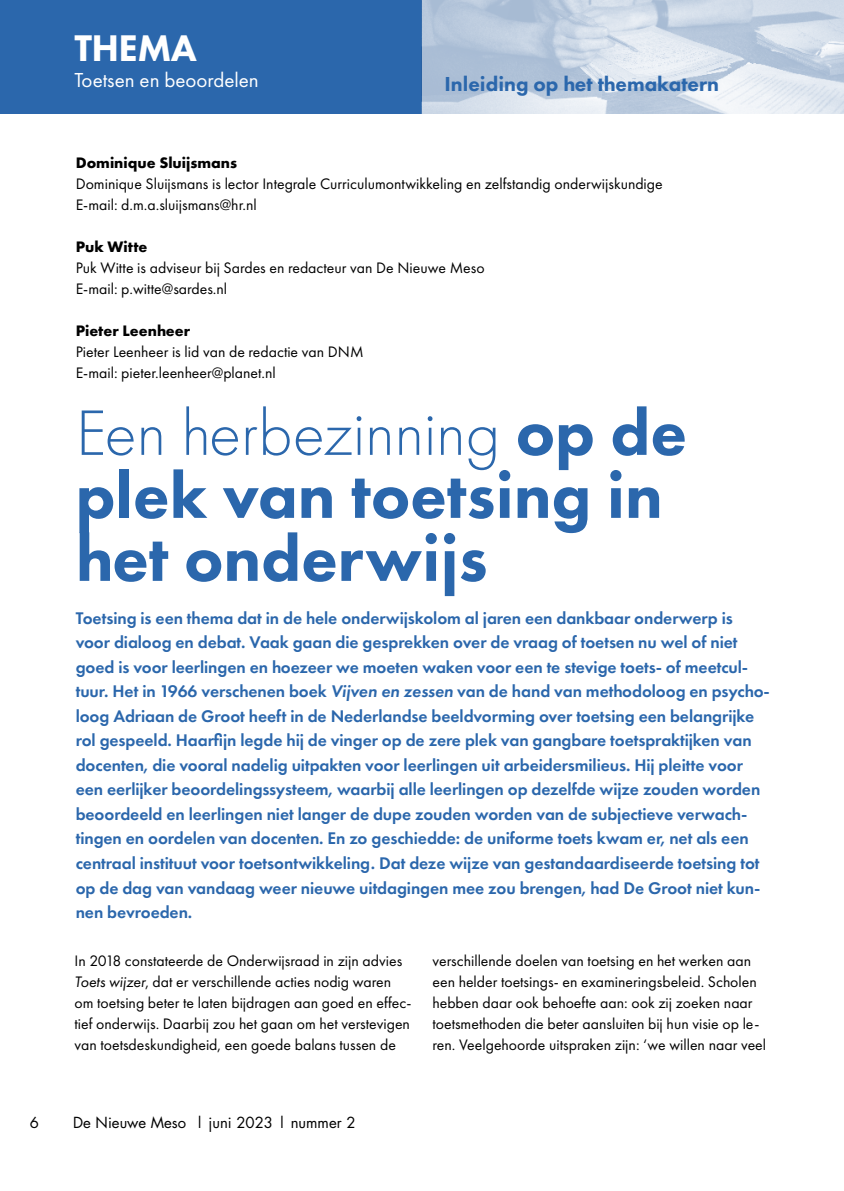
<style>
.page{position:relative;width:844px;height:1191px;background:#fff}
.page>*{position:absolute;margin:0;border:0;box-sizing:border-box;transform-origin:0 0}
.t1{font:800 66.5px/63px "Futura PT";color:#2b67ac}
.t2{font:800 38.5px "Futura PT";letter-spacing:-.015em;color:#fff}
.t3{font:800 21px "Futura PT";color:#2b67ac}
.t4{font:21px "Futura PT";color:#fff}
.t5{font:600 17.5px/24.5px "Futura PT";letter-spacing:-.005em;color:#2b67ac}
.t6{font:15.75px/21px "Futura PT";color:#000}
.t7{font:700 15.75px "Futura PT";color:#000}
.t8{font:14.88px "Futura";color:#000}
.s1{font-weight:300}
.s2{font-style:italic}
</style>
<div class="page">
<div style="left:0;top:0;width:422px;height:113px;background:#2b67ac"></div>
<img style="left:422px;top:0;width:421px;height:113px">
<h2 class="t2" style="left:74px;top:24px;width:124px">THEMA</h2>
<p class="t4" style="left:74px;top:68px;width:186px">Toetsen en beoordelen</p>
<p class="t3" style="left:444px;top:71px;width:276px">Inleiding op het themakatern</p>
<p class="t7" style="left:76px;top:153px;width:163px">Dominique Sluijsmans</p>
<p class="t6" style="left:76px;top:173px;width:588px">Dominique Sluijsmans is lector Integrale Curriculumontwikkeling en zelfstandig onderwijskundige<br>E-mail: d.m.a.sluijsmans@hr.nl</p>
<p class="t7" style="left:76px;top:237px;width:73px">Puk Witte</p>
<p class="t6" style="left:76px;top:257px;width:410px">Puk Witte is adviseur bij Sardes en redacteur van De Nieuwe Meso<br>E-mail: p.witte@sardes.nl</p>
<p class="t7" style="left:76px;top:321px;width:116px">Pieter Leenheer</p>
<p class="t6" style="left:76px;top:341px;width:289px">Pieter Leenheer is lid van de redactie van DNM<br>E-mail: pieter.leenheer@planet.nl</p>
<h1 class="t1" style="left:76px;top:400px;width:612px"><span class="s1">Een herbezinning</span> op de plek van toetsing in het onderwijs</h1>
<p class="t5" style="left:76px;top:605px;width:695px">Toetsing is een thema dat in de hele onderwijskolom al jaren een dankbaar onderwerp is voor dialoog en debat. Vaak gaan die gesprekken over de vraag of toetsen nu wel of niet goed is voor leerlingen en hoezeer we moeten waken voor een te stevige toets- of meetcul&shy;tuur. Het in 1966 verschenen boek <span class="s2">Vijven en zessen</span> van de hand van methodoloog en psycho&shy;loog Adriaan de Groot heeft in de Nederlandse beeldvorming over toetsing een belangrijke rol gespeeld. Haarfijn legde hij de vinger op de zere plek van gangbare toetspraktijken van docenten, die vooral nadelig uitpakten voor leerlingen uit arbeidersmilieus. Hij pleitte voor een eerlijker beoordelingssysteem, waarbij alle leerlingen op dezelfde wijze zouden worden beoordeeld en leerlingen niet langer de dupe zouden worden van de subjectieve verwach&shy;tingen en oordelen van docenten. En zo geschiedde: de uniforme toets kwam er, net als een centraal instituut voor toetsontwikkeling. Dat deze wijze van gestandaardiseerde toetsing tot op de dag van vandaag weer nieuwe uitdagingen mee zou brengen, had De Groot niet kun&shy;nen bevroeden.</p>
<p class="t6" style="left:74px;top:950px;width:338px">In 2018 constateerde de Onderwijsraad in zijn advies <span class="s2">Toets wijzer</span>, dat er verschillende acties nodig waren om toetsing beter te laten bijdragen aan goed en effec&shy;tief onderwijs. Daarbij zou het gaan om het verstevigen van toetsdeskundigheid, een goede balans tussen de</p>
<p class="t6" style="left:432px;top:950px;width:335px">verschillende doelen van toetsing en het werken aan een helder toetsings- en examineringsbeleid. Scholen hebben daar ook behoefte aan: ook zij zoeken naar toetsmethoden die beter aansluiten bij hun visie op le&shy;ren. Veelgehoorde uitspraken zijn: ‘we willen naar veel</p>
<p class="t8" style="left:30px;top:1112px;width:11px">6</p>
<p class="t8" style="left:73px;top:1112px;width:284px">De Nieuwe Meso | juni 2023 | nummer 2</p>
</div>
